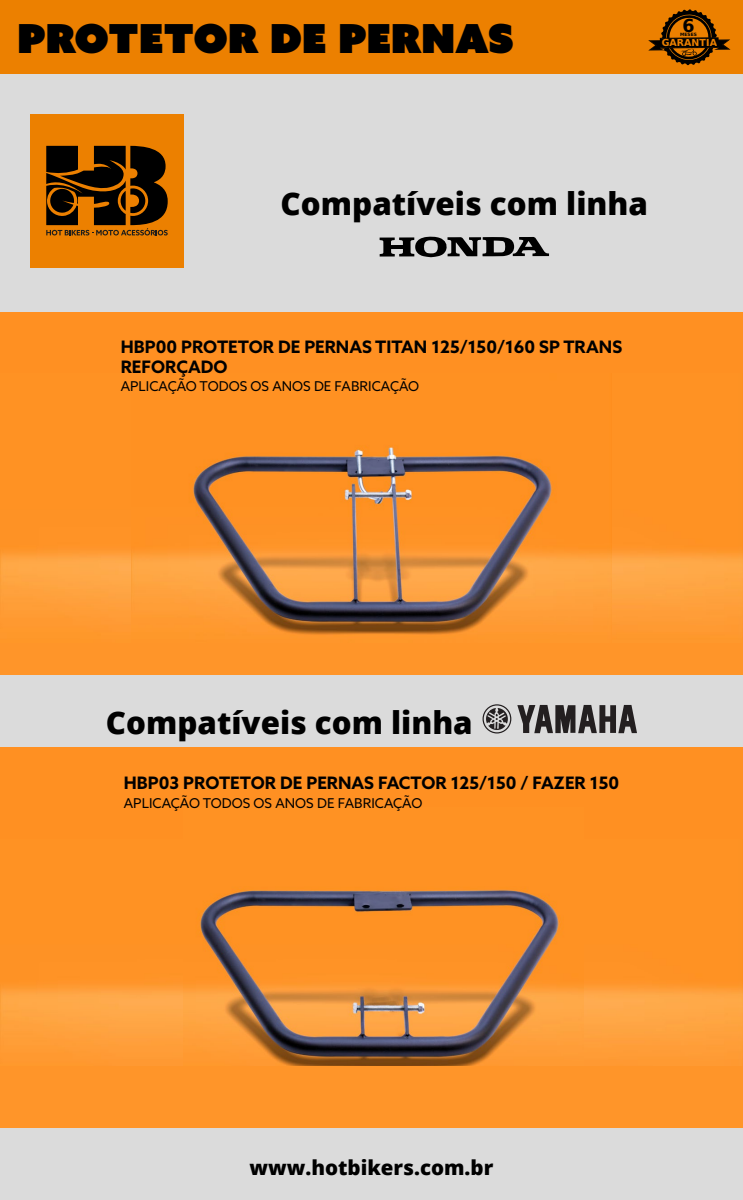
<style>
.page{position:relative;width:743px;height:1200px;background:#fff}
.page>*{position:absolute;margin:0;border:0;box-sizing:border-box;transform-origin:0 0}
.t1{font:39.94px "Azo Sans Uber W01";color:#000}
.t2{font:800 31.31px "Open Sans";color:#000}
.t3{font:800 31.25px "Open Sans";color:#000}
.t4{font:800 20.5px "Open Sans";color:#000}
.t5{font:700 17.62px "DejaVu Sans";color:#000}
.t6{font:700 17.19px/20.6px "Azo Sans";color:#000}
.t7{font:13.56px "Azo Sans";color:#000}
.t8{font:700 9.56px "DejaVu Sans";color:#ed8100}
.t9{font:700 4.44px "DejaVu Sans";color:#000}
</style>
<div class="page">
<div style="left:0;top:0;width:742px;height:1200px;background:#dbdbdb"></div>
<div style="left:30px;top:114px;width:153px;height:153px;background:#ec8000"></div>
<svg style="left:46px;top:146px;width:122px;height:89px"></svg>
<svg style="left:379px;top:236px;width:170px;height:21px"></svg>
<img style="left:583px;top:839px;width:159px;height:227px">
<img style="left:0;top:839px;width:183px;height:227px">
<div style="left:0;top:747px;width:742px;height:92px;background:#ff9022"></div>
<div style="left:0;top:0;width:742px;height:74px;background:#ec8000"></div>
<svg style="left:648px;top:9px;width:82px;height:56px"></svg>
<div style="left:0;top:613px;width:742px;height:61px;background:#ff9529"></div>
<div style="left:0;top:312px;width:742px;height:92px;background:#ff9022"></div>
<img style="left:611px;top:404px;width:131px;height:222px">
<img style="left:0;top:404px;width:131px;height:221px">
<img style="left:131px;top:404px;width:480px;height:231px">
<svg style="left:486px;top:708px;width:22px;height:23px"></svg>
<div style="left:482px;top:704px;width:29px;height:30px;border:1px solid #231f20;border-radius:50%"></div>
<svg style="left:517px;top:705px;width:120px;height:28px"></svg>
<img style="left:183px;top:839px;width:400px;height:227px">
<div style="left:0;top:1066px;width:742px;height:62px;background:#ff9529"></div>
<h1 class="t1" style="left:18px;top:12px;width:497px">PROTETOR DE PERNAS</h1>
<p class="t5" style="left:682px;top:11px;width:14px">6</p>
<p class="t9" style="left:680px;top:31px;width:18px">MESES</p>
<p class="t8" style="left:661px;top:35px;width:57px">GARANTIA</p>
<h2 class="t2" style="left:280px;top:180px;width:369px">Compatíveis com linha</h2>
<p class="t6" style="left:121px;top:336px;width:503px">HBP00 PROTETOR DE PERNAS TITAN 125/150/160 SP TRANS<br>REFORÇADO</p>
<p class="t7" style="left:121px;top:377px;width:300px">APLICAÇÃO TODOS OS ANOS DE FABRICAÇÃO</p>
<h3 class="t3" style="left:106px;top:699px;width:368px">Compatíveis com linha</h3>
<p class="t6" style="left:124px;top:772px;width:496px">HBP03 PROTETOR DE PERNAS FACTOR 125/150 / FAZER 150</p>
<p class="t7" style="left:124px;top:794px;width:300px">APLICAÇÃO TODOS OS ANOS DE FABRICAÇÃO</p>
<p class="t4" style="left:249px;top:1152px;width:245px">www.hotbikers.com.br</p>
</div>
